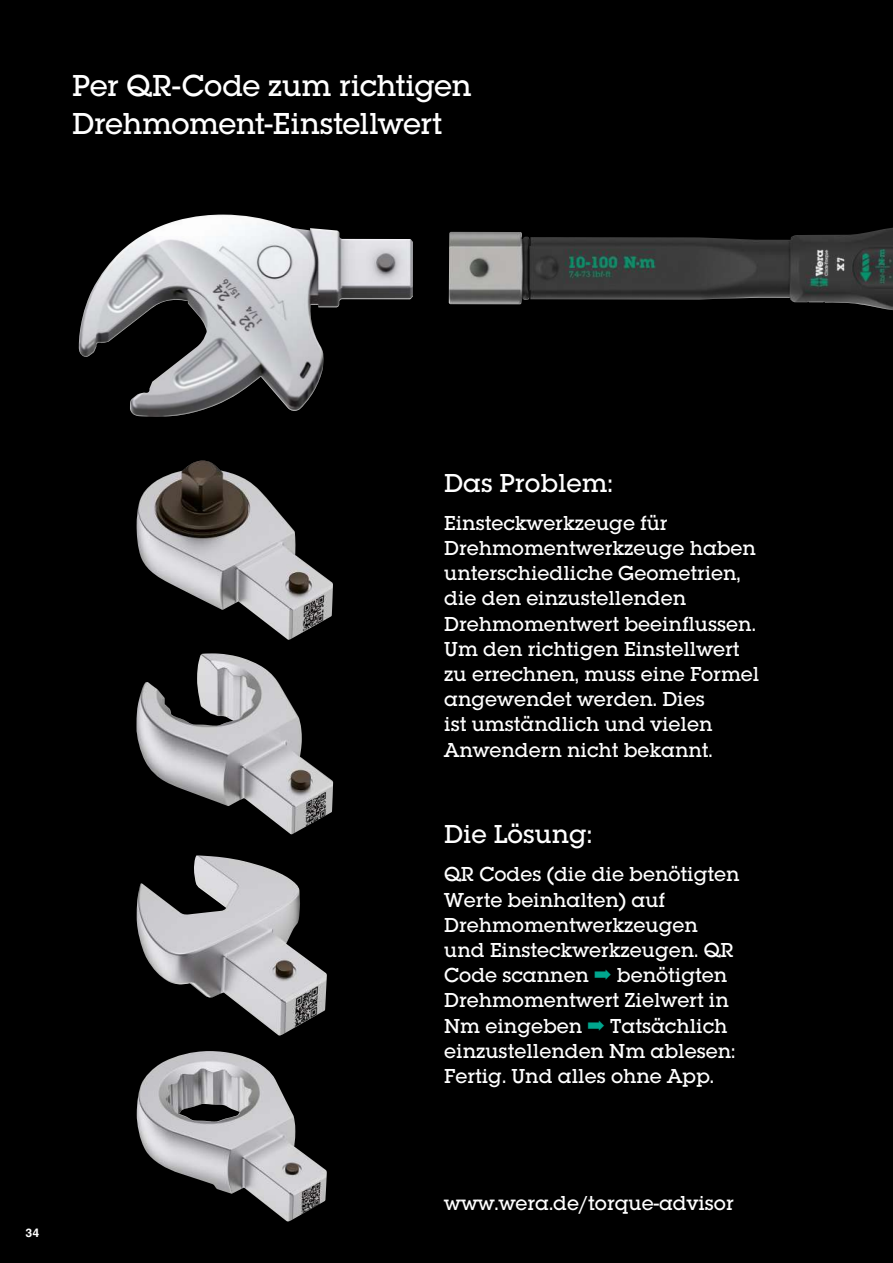
<style>
.page{position:relative;width:893px;height:1263px;background:#000}
.page>*{position:absolute;margin:0;border:0;box-sizing:border-box;transform-origin:0 0}
.t1{font:31.5px/37.8px "co lu regular multiling";letter-spacing:-.015em;color:#fff}
.t2{font:27px "co lu regular multiling";color:#fff}
.t3{font:21px/25.2px "co lu regular multiling";color:#fff}
.t4{font:700 12px "Helvetica World";color:#fff}
.s1{color:#00a68e}
</style>
<div class="page">
<img style="left:79px;top:215px;width:334px;height:202px">
<img style="left:137px;top:461px;width:196px;height:179px">
<img style="left:136px;top:653px;width:197px;height:181px">
<img style="left:137px;top:855px;width:190px;height:180px">
<img style="left:137px;top:1051px;width:190px;height:170px">
<img style="left:449px;top:228px;width:444px;height:82px">
<h1 class="t1" style="left:72px;top:66px;width:401px">Per QR-Code zum richtigen<br>Drehmoment-Einstellwert</h1>
<p class="t4" style="left:26px;top:1225px;width:15px">34</p>
<p class="t2" style="left:444px;top:466px;width:170px">Das Problem:</p>
<p class="t3" style="left:444px;top:510px;width:317px">Einsteckwerkzeuge für<br>Drehmomentwerkzeuge haben unterschiedliche Geometrien, die den einzustellenden<br>Drehmomentwert beeinflussen.<br>Um den richtigen Einstellwert zu errechnen, muss eine Formel angewendet werden. Dies<br>ist umständlich und vielen<br>Anwendern nicht bekannt.</p>
<p class="t2" style="left:444px;top:818px;width:149px">Die Lösung:</p>
<p class="t3" style="left:444px;top:861px;width:297px">QR Codes (die die benötigten<br>Werte beinhalten) auf<br>Drehmomentwerkzeugen und Einsteckwerkzeugen. QR<br>Code scannen <span class="s1">➡</span> benötigten<br>Drehmomentwert Zielwert in<br>Nm eingeben <span class="s1">➡</span> Tatsächlich einzustellenden Nm ablesen:<br>Fertig. Und alles ohne App.</p>
<p class="t3" style="left:444px;top:1190px;width:291px">www.wera.de/torque-advisor</p>
</div>
